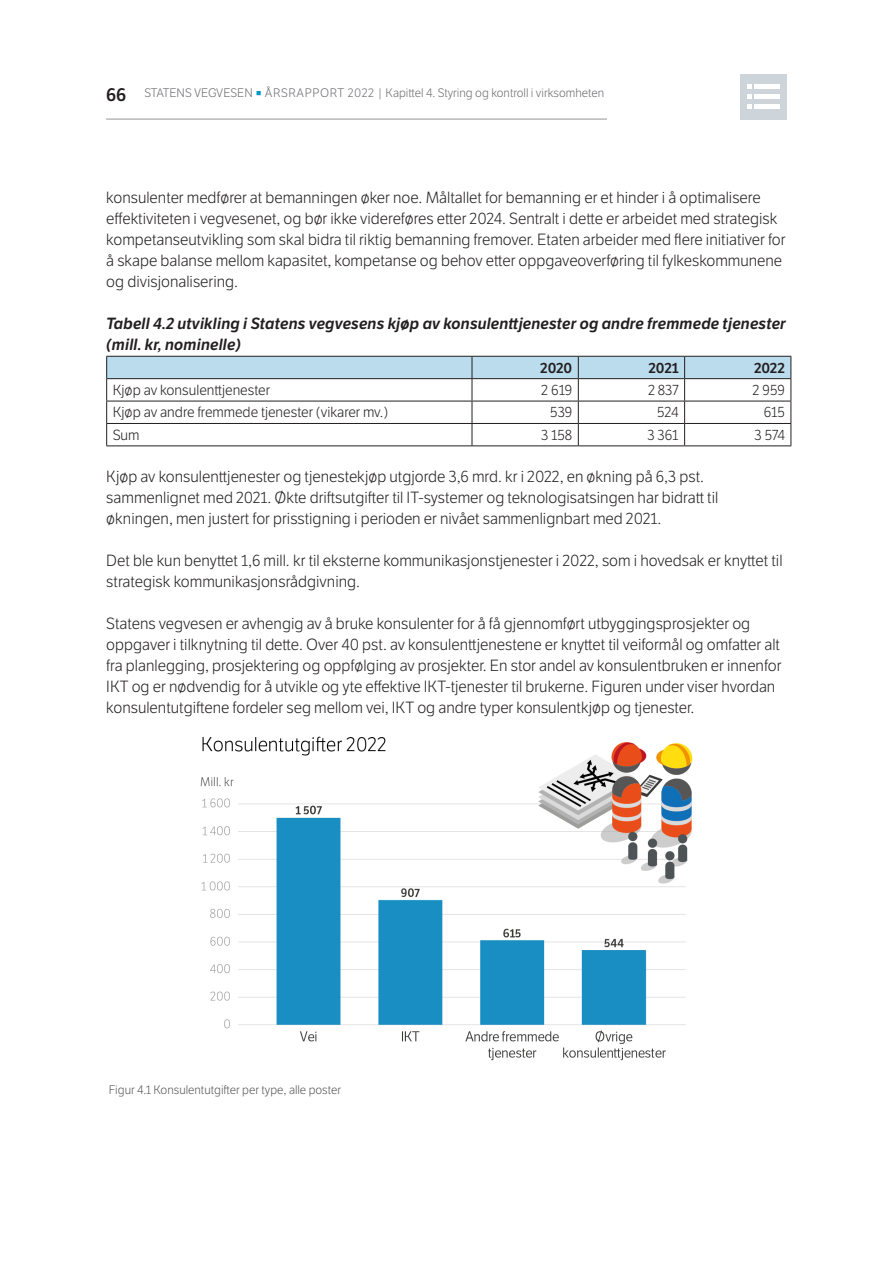
<style>
.page{position:relative;width:893px;height:1263px;background:#fff}
.page>*{position:absolute;margin:0;border:0;box-sizing:border-box;transform-origin:0 0}
.Brødtekst{font:15.75px/21px "LFT Etica Lt";color:#231f20}
.Nivå_6{font:italic 15.75px/21px "LFT Etica SB";color:#231f20}
.Tabell_Brød__P{font:14.25px "LFT Etica Lt";color:#231f20}
.Tabell_Brød__P-2{font:14.25px "LFT Etica SB";letter-spacing:-.01em;color:#231f20}
.t1{font:12px "LFT Etica Lt";color:#6c6d70}
.Bildetekst{font:12px "LFT Etica Lt";color:#57585a}
.s1{font-family:"LFT Etica SB";font-size:18px;color:#231f20}
.s2{color:#0099c6}
</style>
<div class="page">
<hr style="left:106px;top:119px;width:501px;height:1px;background:#939598">
<div style="left:740px;top:74px;width:47px;height:45px;background:#cdd5db"></div>
<div style="left:755px;top:84px;width:25px;height:5px;background:#fff"></div>
<div style="left:755px;top:94px;width:25px;height:5px;background:#fff"></div>
<div style="left:755px;top:104px;width:25px;height:5px;background:#fff"></div>
<svg style="left:747px;top:84px;width:5px;height:25px"></svg>
<svg style="left:106px;top:356px;width:685px;height:89px"></svg>
<hr style="left:106px;top:445px;width:366px;height:1px;background:#231f20">
<hr style="left:472px;top:445px;width:106px;height:1px;background:#231f20">
<hr style="left:578px;top:445px;width:107px;height:1px;background:#231f20">
<hr style="left:685px;top:445px;width:106px;height:1px;background:#231f20">
<img style="left:200px;top:736px;width:493px;height:325px">
<p class="t1" style="left:106px;top:86px;width:499px"><span class="s1">66</span> STATENS VEGVESEN <span class="s2">e</span> ÅRSRAPPORT 2022 | Kapittel 4. Styring og kontroll i virksomheten</p>
<p class="Brødtekst" style="left:106px;top:187px;width:681px">konsulenter medfører at bemanningen øker noe. Måltallet for bemanning er et hinder i å optimalisere effektiviteten i vegvesenet, og bør ikke videreføres etter 2024. Sentralt i dette er arbeidet med strategisk kompetanseutvikling som skal bidra til riktig bemanning fremover. Etaten arbeider med flere initiativer for å skape balanse mellom kapasitet, kompetanse og behov etter oppgaveoverføring til fylkeskommunene og divisjonalisering.</p>
<h6 class="Nivå_6" style="left:106px;top:313px;width:681px">Tabell 4.2 utvikling i Statens vegvesens kjøp av konsulenttjenester og andre fremmede tjenester (mill. kr, nominelle)</h6>
<p class="Tabell_Brød__P-2" style="left:540px;top:359px;width:34px">2020</p>
<p class="Tabell_Brød__P-2" style="left:648px;top:359px;width:32px">2021</p>
<p class="Tabell_Brød__P-2" style="left:754px;top:359px;width:32px">2022</p>
<p class="Tabell_Brød__P" style="left:113px;top:382px;width:159px">Kjøp av konsulenttjenester</p>
<p class="Tabell_Brød__P" style="left:541px;top:382px;width:33px">2 619</p>
<p class="Tabell_Brød__P" style="left:648px;top:382px;width:32px">2 837</p>
<p class="Tabell_Brød__P" style="left:752px;top:382px;width:34px">2 959</p>
<p class="Tabell_Brød__P" style="left:113px;top:404px;width:277px">Kjøp av andre fremmede tjenester (vikarer mv.)</p>
<p class="Tabell_Brød__P" style="left:550px;top:404px;width:24px">539</p>
<p class="Tabell_Brød__P" style="left:657px;top:404px;width:23px">524</p>
<p class="Tabell_Brød__P" style="left:764px;top:404px;width:23px">615</p>
<p class="Tabell_Brød__P" style="left:113px;top:427px;width:28px">Sum</p>
<p class="Tabell_Brød__P" style="left:541px;top:427px;width:33px">3 158</p>
<p class="Tabell_Brød__P" style="left:647px;top:427px;width:33px">3 361</p>
<p class="Tabell_Brød__P" style="left:755px;top:427px;width:32px">3 574</p>
<p class="Brødtekst" style="left:106px;top:467px;width:614px">Kjøp av konsulenttjenester og tjenestekjøp utgjorde 3,6 mrd. kr i 2022, en økning på 6,3 pst. sammenlignet med 2021. Økte driftsutgifter til IT-systemer og teknologisatsingen har bidratt til økningen, men justert for prisstigning i perioden er nivået sammenlignbart med 2021.</p>
<p class="Brødtekst" style="left:106px;top:551px;width:678px">Det ble kun benyttet 1,6 mill. kr til eksterne kommunikasjonstjenester i 2022, som i hovedsak er knyttet til strategisk kommunikasjonsrådgivning.</p>
<p class="Brødtekst" style="left:106px;top:614px;width:677px">Statens vegvesen er avhengig av å bruke konsulenter for å få gjennomført utbyggingsprosjekter og oppgaver i tilknytning til dette. Over 40 pst. av konsulenttjenestene er knyttet til veiformål og omfatter alt fra planlegging, prosjektering og oppfølging av prosjekter. En stor andel av konsulentbruken er innenfor IKT og er nødvendig for å utvikle og yte effektive IKT-tjenester til brukerne. Figuren under viser hvordan konsulentutgiftene fordeler seg mellom vei, IKT og andre typer konsulentkjøp og tjenester.</p>
<p class="Bildetekst" style="left:109px;top:1083px;width:234px">Figur 4.1 Konsulentutgifter per type, alle poster</p>
</div>
